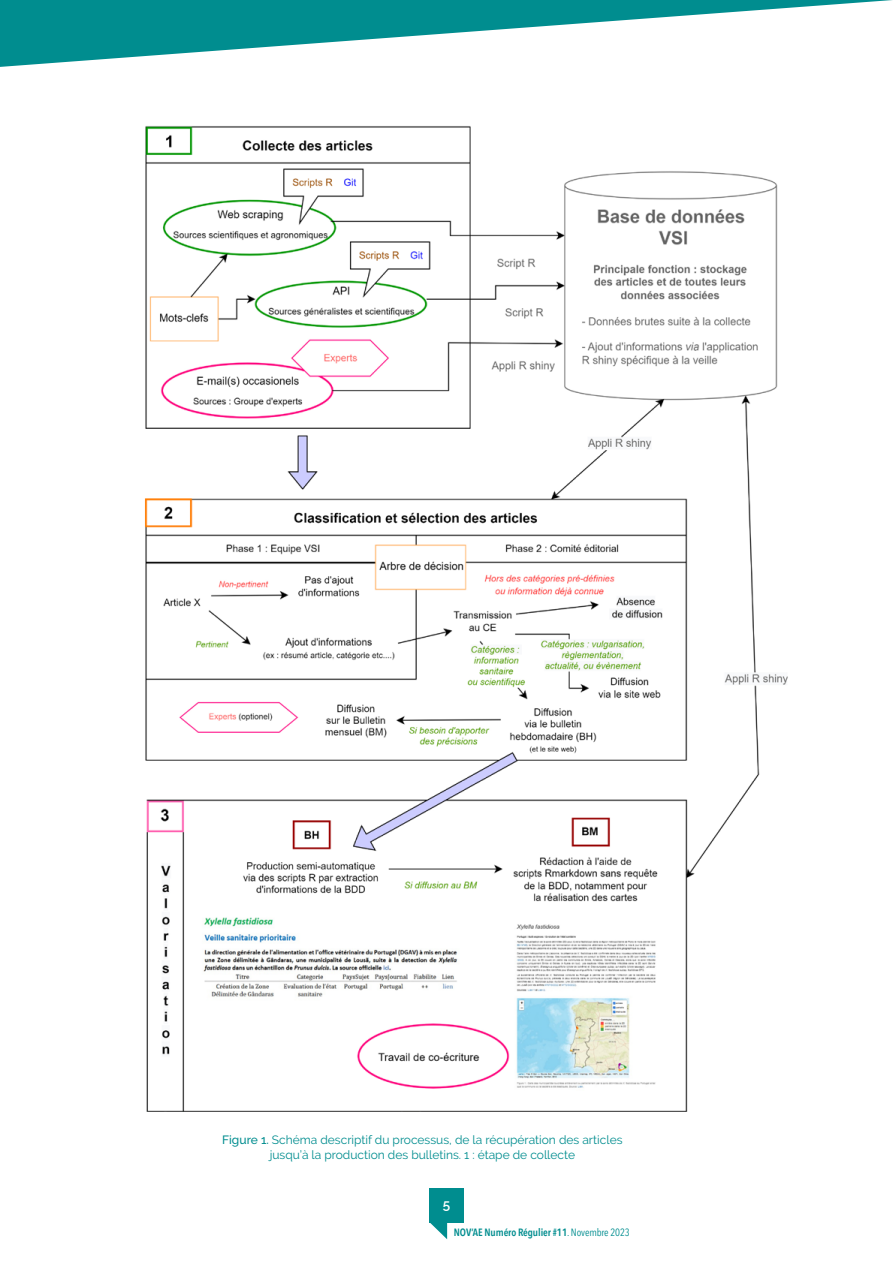
<style>
.page{position:relative;width:893px;height:1263px;background:#fff}
.page>*{position:absolute;margin:0;border:0;box-sizing:border-box;transform-origin:0 0}
.t1{font:600 13.5px "Raleway";color:#fff}
.t2{font:12px/15px "Raleway";color:#008d8f;text-align:center}
.t3{font:600 condensed 10.5px "Avenir Next LT Pro";letter-spacing:-.01em;color:#008d8f}
.s1{font-weight:500}
.s2{font-weight:400}
</style>
<div class="page">
<svg style="left:429px;top:1222px;width:18px;height:17px"></svg>
<div style="left:429px;top:1188px;width:34px;height:34px;background:#008d8f"></div>
<svg style="left:0;top:0;width:893px;height:67px"></svg>
<img style="left:144px;top:126px;width:644px;height:985px">
<p class="t2" style="left:222px;top:1132px;width:402px"><span class="s1">Figure 1.</span> Schéma descriptif du processus, de la récupération des articles jusqu’à la production des bulletins. 1 : étape de collecte</p>
<p class="t1" style="left:443px;top:1197px;width:9px">5</p>
<p class="t3" style="left:454px;top:1226px;width:177px">NOV’AE Numéro Régulier #11<span class="s2">. Novembre 2023</span></p>
</div>
